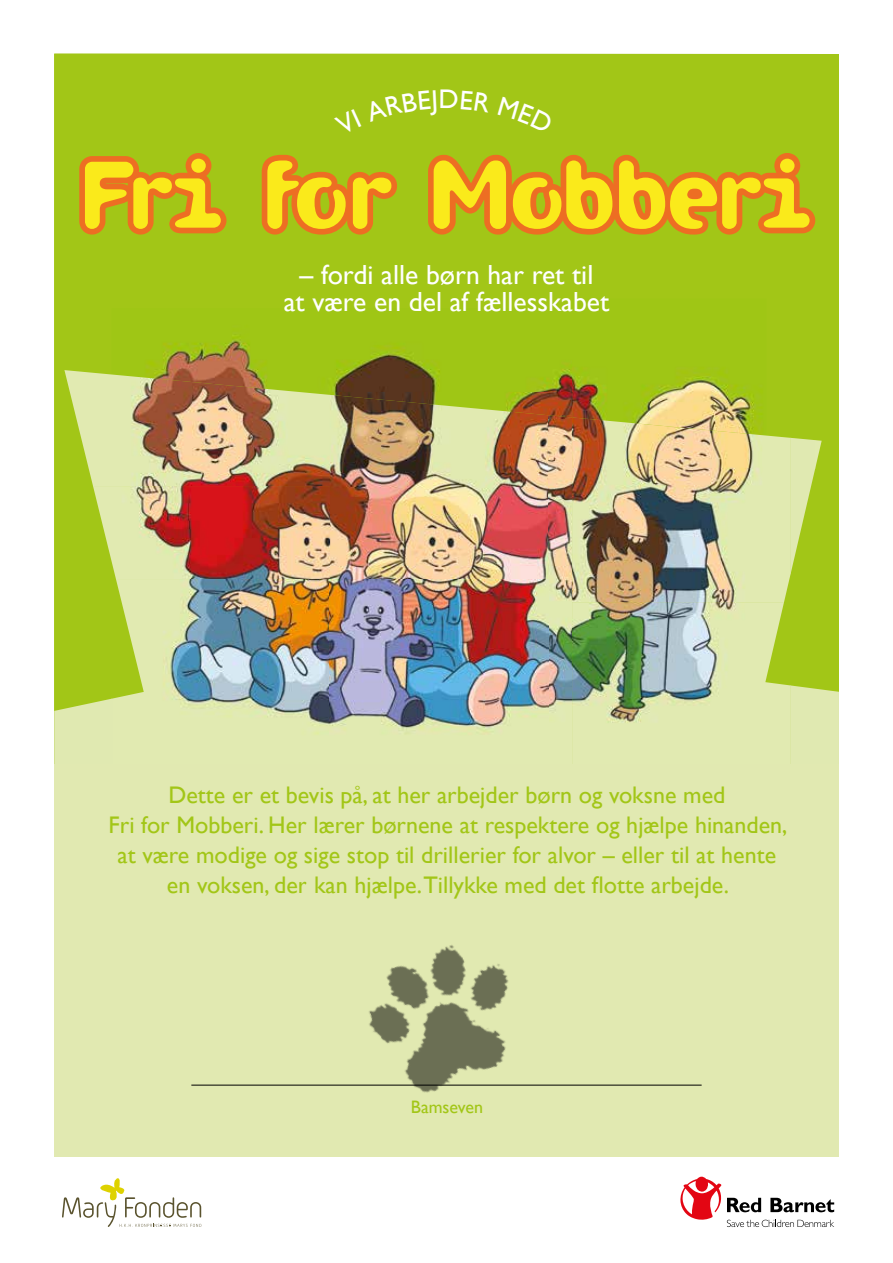
<style>
.page{position:relative;width:893px;height:1263px;background:#fff}
.page>*{position:absolute;margin:0;border:0;box-sizing:border-box;transform-origin:0 0}
.t1{font:103.05px "Droplet";letter-spacing:-.02em;color:#faea1b}
.t2{font:27.6px/27px "Gill Sans";color:#fff;text-align:center}
.t3{font:27px "Gill Sans";color:#fff}
.t4{font:24px/30px "Gill Sans";color:#a2c617;text-align:center}
.t5{font:18px "Gill Sans";color:#a2c617}
</style>
<div class="page">
<svg style="left:680px;top:1176px;width:154px;height:51px"></svg>
<svg style="left:62px;top:1178px;width:139px;height:49px"></svg>
<div style="left:54px;top:54px;width:785px;height:1103px;background:#a2c617"></div>
<img style="left:147px;top:336px;width:425px;height:56px">
<img style="left:572px;top:371px;width:190px;height:46px">
<img style="left:330px;top:392px;width:242px;height:23px">
<img style="left:64px;top:370px;width:266px;height:116px">
<img style="left:330px;top:395px;width:218px;height:184px">
<img style="left:548px;top:415px;width:24px;height:349px">
<img style="left:572px;top:417px;width:219px;height:347px">
<img style="left:790px;top:438px;width:25px;height:137px">
<img style="left:815px;top:440px;width:7px;height:29px">
<img style="left:93px;top:486px;width:237px;height:93px">
<img style="left:112px;top:579px;width:436px;height:185px">
<img style="left:790px;top:685px;width:49px;height:79px">
<img style="left:54px;top:699px;width:58px;height:65px">
<div style="left:54px;top:764px;width:785px;height:393px;background:#e1e9b1"></div>
<svg style="left:79px;top:153px;width:148px;height:82px"></svg>
<svg style="left:261px;top:154px;width:136px;height:81px"></svg>
<svg style="left:428px;top:153px;width:388px;height:82px"></svg>
<hr style="left:191px;top:1085px;width:511px;height:1px;background:#000">
<img style="left:306px;top:945px;width:281px;height:148px">
<p class="t3" style="left:438px;top:83px;width:22px">d</p>
<h1 class="t1" style="left:81px;top:140px;width:733px">Fri for Mobberi</h1>
<p class="t2" style="left:284px;top:261px;width:327px">– fordi alle børn har ret til<br>at være en del af fællesskabet</p>
<p class="t4" style="left:109px;top:780px;width:680px">Dette er et bevis på, at her arbejder børn og voksne med<br>Fri for Mobberi. Her lærer børnene at respektere og hjælpe hinanden, at være modige og sige stop til drillerier for alvor – eller til at hente en voksen, der kan hjælpe.Tillykke med det flotte arbejde.</p>
<p class="t5" style="left:411px;top:1096px;width:74px">Bamseven</p>
</div>
